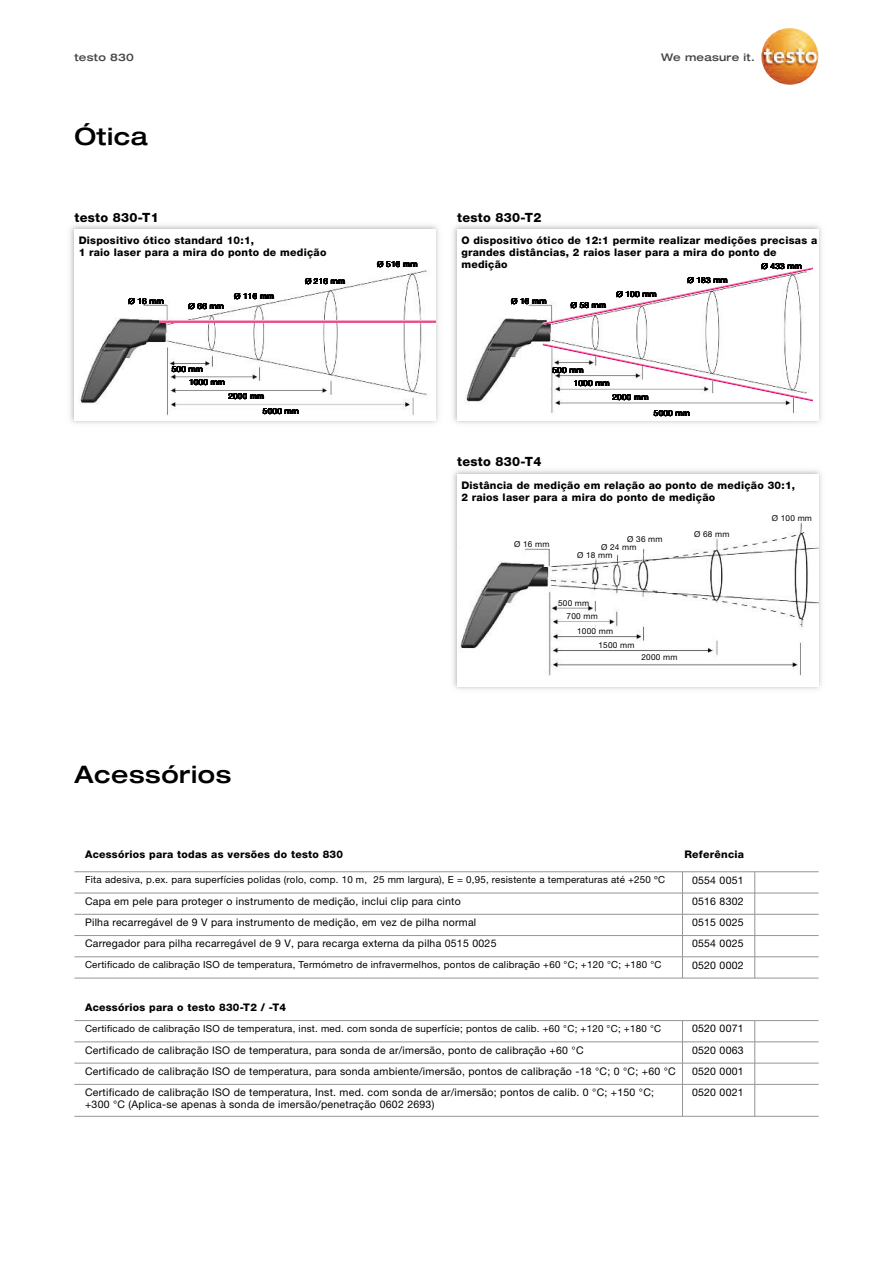
<style>
.page{position:relative;width:893px;height:1263px;background:#fff}
.page>*{position:absolute;margin:0;border:0;box-sizing:border-box;transform-origin:0 0}
.t1{font:500 expanded 24px "Helvetica Neue LT Com";letter-spacing:.025em;color:#000}
.t2{font:800 12.75px "Helvetica Neue LTW1 G";letter-spacing:.025em;color:#000}
.t3{font:10.5px/21.3px "Helvetica Neue LTW1 G";letter-spacing:.025em;color:#000;text-align:justify}
.t4{font:800 10.5px/12px "Helvetica Neue LTW1 G";letter-spacing:.025em;color:#000}
.t5{font:500 expanded 10.5px "Helvetica Neue LT Com";letter-spacing:.025em;color:#464646}
.t6{font:9.75px "Helvetica Neue LTW1 G";letter-spacing:.025em;color:#000}
.t7{font:8.25px/13.2px "Helvetica Neue LTW1 G";letter-spacing:.025em;color:#000}
</style>
<div class="page">
<img style="left:70px;top:225px;width:752px;height:199px">
<div style="left:74px;top:230px;width:362px;height:191px;background:#fff"></div>
<div style="left:457px;top:230px;width:362px;height:191px;background:#fff"></div>
<img style="left:453px;top:470px;width:369px;height:220px">
<div style="left:457px;top:474px;width:362px;height:213px;background:#fff"></div>
<img style="left:761px;top:28px;width:57px;height:57px">
<img style="left:80px;top:270px;width:351px;height:146px">
<svg style="left:160px;top:320px;width:276px;height:2px"></svg>
<img style="left:466px;top:302px;width:336px;height:112px">
<svg style="left:542px;top:267px;width:271px;height:58px"></svg>
<svg style="left:543px;top:343px;width:270px;height:58px"></svg>
<img style="left:460px;top:521px;width:359px;height:155px">
<hr style="left:74px;top:871px;width:745px;height:1px;background:#959595">
<svg style="left:682px;top:872px;width:1px;height:106px"></svg>
<svg style="left:682px;top:1021px;width:1px;height:63px"></svg>
<hr style="left:682px;top:1084px;width:1px;height:32px;background:#959595">
<svg style="left:754px;top:872px;width:1px;height:106px"></svg>
<svg style="left:754px;top:1021px;width:1px;height:63px"></svg>
<hr style="left:754px;top:1084px;width:1px;height:32px;background:#959595">
<hr style="left:74px;top:893px;width:745px;height:1px;background:#959595">
<hr style="left:74px;top:914px;width:745px;height:1px;background:#959595">
<hr style="left:74px;top:935px;width:745px;height:1px;background:#959595">
<hr style="left:74px;top:956px;width:745px;height:1px;background:#959595">
<hr style="left:74px;top:978px;width:745px;height:1px;background:#959595">
<hr style="left:74px;top:1020px;width:745px;height:1px;background:#959595">
<hr style="left:74px;top:1041px;width:745px;height:1px;background:#959595">
<hr style="left:74px;top:1063px;width:745px;height:1px;background:#959595">
<hr style="left:74px;top:1084px;width:745px;height:1px;background:#959595">
<hr style="left:74px;top:1116px;width:745px;height:1px;background:#959595">
<p class="t5" style="left:74px;top:53px;width:61px">testo 830</p>
<p class="t1" style="left:74px;top:128px;width:75px">Ótica</p>
<p class="t2" style="left:74px;top:213px;width:86px">testo 830-T1</p>
<p class="t2" style="left:457px;top:213px;width:86px">testo 830-T2</p>
<p class="t5" style="left:661px;top:53px;width:95px">We measure it.</p>
<p class="t4" style="left:79px;top:235px;width:249px">Dispositivo ótico standard 10:1,<br>1 raio laser para a mira do ponto de medição</p>
<p class="t4" style="left:461px;top:235px;width:357px">O dispositivo ótico de 12:1 permite realizar medições precisas a grandes distâncias, 2 raios laser para a mira do ponto de medição</p>
<p class="t7" style="left:377px;top:258px;width:42px">Ø 516 mm</p>
<p class="t7" style="left:762px;top:260px;width:42px">Ø 433 mm</p>
<p class="t7" style="left:305px;top:275px;width:42px">Ø 216 mm</p>
<p class="t7" style="left:687px;top:274px;width:42px">Ø 183 mm</p>
<p class="t7" style="left:129px;top:295px;width:37px">Ø 16 mm</p>
<p class="t7" style="left:189px;top:301px;width:37px">Ø 66 mm</p>
<p class="t7" style="left:234px;top:290px;width:42px">Ø 116 mm</p>
<p class="t7" style="left:511px;top:295px;width:37px">Ø 16 mm</p>
<p class="t7" style="left:571px;top:299px;width:37px">Ø 58 mm</p>
<p class="t7" style="left:616px;top:288px;width:42px">Ø 100 mm</p>
<p class="t7" style="left:189px;top:363px;width:37px;text-indent:-17px">500 mm<br>1000 mm</p>
<p class="t7" style="left:574px;top:364px;width:37px;text-indent:-21px">500 mm<br>1000 mm</p>
<p class="t7" style="left:263px;top:389px;width:37px;line-height:15.3px;text-indent:-35px">2000 mm<br>5000 mm</p>
<p class="t7" style="left:612px;top:391px;width:37px">2000 mm</p>
<p class="t7" style="left:654px;top:407px;width:37px">5000 mm</p>
<p class="t2" style="left:457px;top:457px;width:86px">testo 830-T4</p>
<p class="t4" style="left:461px;top:480px;width:335px">Distância de medição em relação ao ponto de medição 30:1,<br>2 raios laser para a mira do ponto de medição</p>
<p class="t7" style="left:772px;top:512px;width:42px">Ø 100 mm</p>
<p class="t7" style="left:514px;top:539px;width:37px">Ø 16 mm</p>
<p class="t7" style="left:627px;top:533px;width:37px">Ø 36 mm</p>
<p class="t7" style="left:601px;top:541px;width:37px">Ø 24 mm</p>
<p class="t7" style="left:577px;top:549px;width:37px">Ø 18 mm</p>
<p class="t7" style="left:694px;top:528px;width:37px">Ø 68 mm</p>
<p class="t7" style="left:567px;top:597px;width:33px;text-indent:-9px">500 mm<br>700 mm</p>
<p class="t7" style="left:598px;top:624px;width:37px;line-height:14.1px;text-indent:-21px">1000 mm<br>1500 mm</p>
<p class="t7" style="left:641px;top:652px;width:37px">2000 mm</p>
<p class="t1" style="left:74px;top:765px;width:158px">Acessórios</p>
<p class="t4" style="left:85px;top:849px;width:260px">Acessórios para todas as versões do testo 830</p>
<p class="t4" style="left:684px;top:849px;width:61px">Referência</p>
<p class="t3" style="left:692px;top:870px;width:53px">0554 0051<br>0516 8302<br>0515 0025<br>0554 0025<br>0520 0002</p>
<p class="t6" style="left:85px;top:876px;width:582px">Fita adesiva, p.ex. para superfícies polidas (rolo, comp. 10 m, 25 mm largura), E = 0,95, resistente a temperaturas até +250 ºC</p>
<p class="t3" style="left:85px;top:891px;width:413px;text-align:left">Capa em pele para proteger o instrumento de medição, inclui clip para cinto<br>Pilha recarregável de 9 V para instrumento de medição, em vez de pilha normal<br>Carregador para pilha recarregável de 9 V, para recarga externa da pilha 0515 0025</p>
<p class="t6" style="left:85px;top:961px;width:578px">Certificado de calibração ISO de temperatura, Termómetro de infravermelhos, pontos de calibração +60 °C; +120 °C; +180 °C</p>
<p class="t4" style="left:85px;top:1002px;width:202px">Acessórios para o testo 830-T2 / -T4</p>
<p class="t6" style="left:85px;top:1025px;width:578px">Certificado de calibração ISO de temperatura, inst. med. com sonda de superfície; pontos de calib. +60 °C; +120 °C; +180 °C</p>
<p class="t3" style="left:85px;top:1040px;width:592px;text-align:left">Certificado de calibração ISO de temperatura, para sonda de ar/imersão, ponto de calibração +60 °C<br>Certificado de calibração ISO de temperatura, para sonda ambiente/imersão, pontos de calibração -18 °C; 0 °C; +60 °C<br>Certificado de calibração ISO de temperatura, Inst. med. com sonda de ar/imersão; pontos de calib. 0 °C; +150 °C;</p>
<p class="t3" style="left:85px;top:1095px;width:351px">+300 °C (Aplica-se apenas à sonda de imersão/penetração 0602 2693)</p>
<p class="t3" style="left:692px;top:1019px;width:53px">0520 0071<br>0520 0063<br>0520 0001<br>0520 0021</p>
</div>
